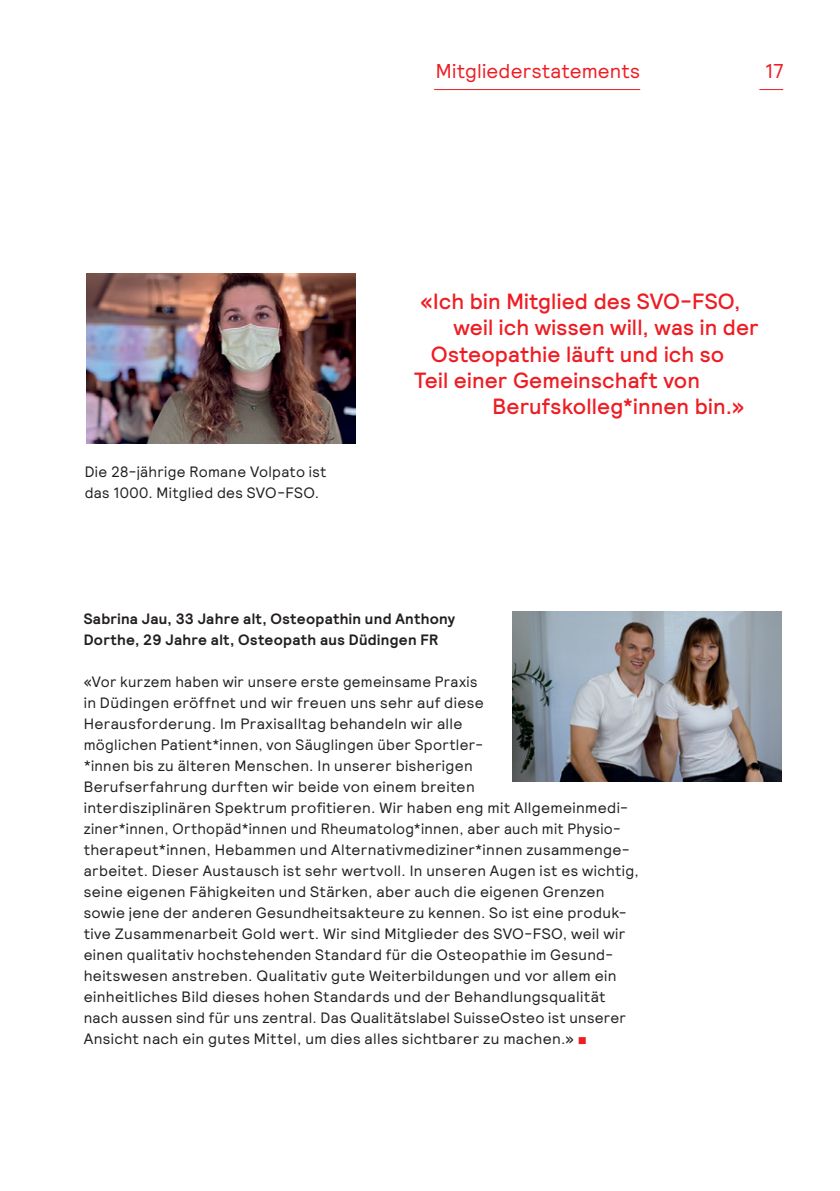
<style>
.page{position:relative;width:840px;height:1191px;background:#fff}
.page>*{position:absolute;margin:0;border:0;box-sizing:border-box;transform-origin:0 0}
.t1{font:500 22px "Relative";letter-spacing:.005em;color:#ee1d23}
.t2{font:20px "Relative";letter-spacing:.01em;color:#ee1d23}
.t3{font:15px/21px "Relative";letter-spacing:.02em;color:#231f20}
.t4{font:700 15px/21px "Relative";letter-spacing:.02em;color:#231f20}
.s1{color:#ee1d23}
</style>
<div class="page">
<svg style="left:759px;top:89px;width:23px;height:1px"></svg>
<hr style="left:434px;top:89px;width:205px;height:1px;background:#ee1d23">
<img style="left:512px;top:611px;width:269px;height:170px">
<img style="left:86px;top:273px;width:269px;height:170px">
<h2 class="t2" style="left:435px;top:58px;width:205px">Mitgliederstatements</h2>
<h2 class="t2" style="left:764px;top:58px;width:19px">17</h2>
<p class="t3" style="left:85px;top:460px;width:243px">Die 28-jährige Romane Volpato ist das 1000. Mitglied des SVO-FSO.</p>
<h1 class="t1" style="left:420px;top:287px;width:321px">«Ich bin Mitglied des SVO-FSO,</h1>
<h1 class="t1" style="left:453px;top:313px;width:307px">weil ich wissen will, was in der</h1>
<h1 class="t1" style="left:430px;top:339px;width:295px">Osteopathie läuft und ich so</h1>
<h1 class="t1" style="left:414px;top:366px;width:287px">Teil einer Gemeinschaft von</h1>
<h1 class="t1" style="left:492px;top:392px;width:253px">Berufskolleg*innen bin.»</h1>
<p class="t4" style="left:84px;top:608px;width:373px">Sabrina Jau, 33 Jahre alt, Osteopathin und Anthony<br>Dorthe, 29 Jahre alt, Osteopath aus Düdingen FR</p>
<p class="t3" style="left:84px;top:670px;width:556px">«Vor kurzem haben wir unsere erste gemeinsame Praxis<br>in Düdingen eröffnet und wir freuen uns sehr auf diese<br>Herausforderung. Im Praxisalltag behandeln wir alle<br>möglichen Patient*innen, von Säuglingen über Sportler-<br>*innen bis zu älteren Menschen. In unserer bisherigen<br>Berufserfahrung durften wir beide von einem breiten<br>interdisziplinären Spektrum profitieren. Wir haben eng mit Allgemeinmedi&shy;ziner*innen, Orthopäd*innen und Rheumatolog*innen, aber auch mit Physio-- therapeut*innen, Hebammen und Alternativmediziner*innen zusammenge&shy;arbeitet. Dieser Austausch ist sehr wertvoll. In unseren Augen ist es wichtig, seine eigenen Fähigkeiten und Stärken, aber auch die eigenen Grenzen sowie jene der anderen Gesundheitsakteure zu kennen. So ist eine produk&shy;tive Zusammenarbeit Gold wert. Wir sind Mitglieder des SVO-FSO, weil wir einen qualitativ hochstehenden Standard für die Osteopathie im Gesund&shy;heitswesen anstreben. Qualitativ gute Weiterbildungen und vor allem ein einheitliches Bild dieses hohen Standards und der Behandlungsqualität nach aussen sind für uns zentral. Das Qualitätslabel SuisseOsteo ist unserer Ansicht nach ein gutes Mittel, um dies alles sichtbarer zu machen.» <span class="s1">■</span></p>
</div>
